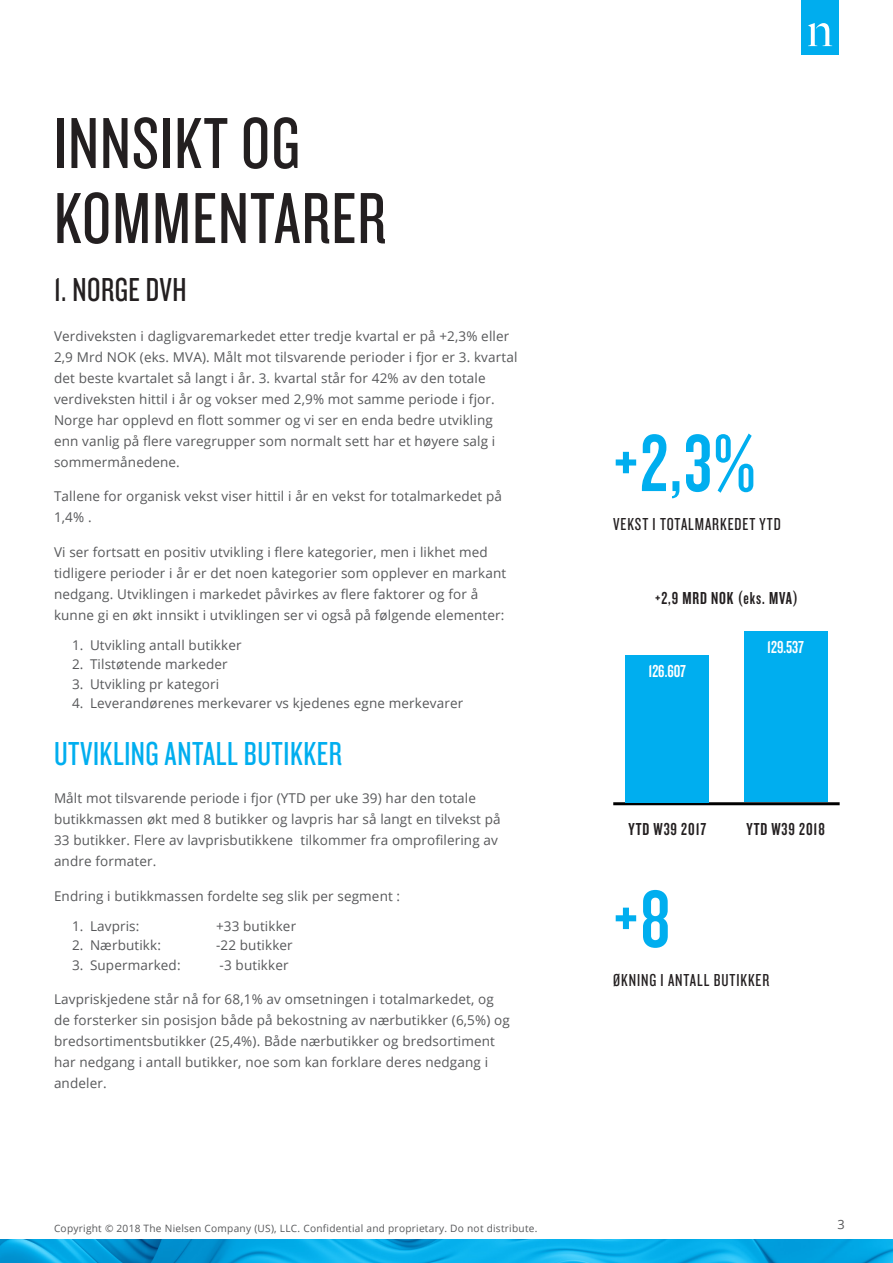
<style>
.page{position:relative;width:893px;height:1263px;background:#fff}
.page>*{position:absolute;margin:0;border:0;box-sizing:border-box;transform-origin:0 0}
.Call-out_Numbers{font:84px "Knockout 48 Featherweight";color:#00aeef}
.H1_-_Headline{font:75px/75px "Knockout 28 Junior Feathrwt";letter-spacing:.015em;color:#231f20}
.H2_-_Subhead_centere{font:34.5px "Knockout 28 Junior Feathrwt";letter-spacing:.015em;color:#00aeef}
.H2_-_Subhead_centere-2{font:34.5px "Knockout 28 Junior Feathrwt";letter-spacing:.015em;color:#231f20}
.Call-out_Caption{font:18px "Knockout 28 Junior Feathrwt";letter-spacing:.05em;color:#231f20}
.Call-out_Caption-2{font:18px "Knockout 48 Featherweight";letter-spacing:.05em;color:#231f20}
.t1{font:18px "Knockout 48 Featherweight";color:#fff}
.Body_copy{font:13.5px/21px "Open Sans";letter-spacing:.01em;color:#57585a}
.t2{font:12.75px "Open Sans";color:#57585a}
.Copyright{font:10.2px "Open Sans";letter-spacing:.025em;color:#57585a}
</style>
<div class="page">
<img style="left:0;top:1239px;width:893px;height:24px">
<div style="left:801px;top:0;width:38px;height:54px;background:#00adee"></div>
<svg style="left:808px;top:23px;width:24px;height:23px"></svg>
<hr style="left:613px;top:802px;width:227px;height:3px;background:#000">
<div style="left:626px;top:655px;width:83px;height:147px;background:#00aeef"></div>
<div style="left:744px;top:631px;width:83px;height:171px;background:#00aeef"></div>
<p class="H1_-_Headline" style="left:54px;top:103px;width:334px">INNSIKT OG<br>KOMMENTARER</p>
<p class="H2_-_Subhead_centere-2" style="left:54px;top:268px;width:134px">1. NORGE DVH</p>
<p class="Body_copy" style="left:54px;top:325px;width:465px">Verdiveksten i dagligvaremarkedet etter tredje kvartal er på +2,3% eller 2,9 Mrd NOK (eks. MVA). Målt mot tilsvarende perioder i fjor er 3. kvartal det beste kvartalet så langt i år. 3. kvartal står for 42% av den totale verdiveksten hittil i år og vokser med 2,9% mot samme periode i fjor.<br>Norge har opplevd en flott sommer og vi ser en enda bedre utvikling enn vanlig på flere varegrupper som normalt sett har et høyere salg i sommermånedene.</p>
<p class="Body_copy" style="left:54px;top:486px;width:450px">Tallene for organisk vekst viser hittil i år en vekst for totalmarkedet på<br>1,4% .</p>
<p class="Body_copy" style="left:54px;top:541px;width:454px">Vi ser fortsatt en positiv utvikling i flere kategorier, men i likhet med tidligere perioder i år er det noen kategorier som opplever en markant nedgang. Utviklingen i markedet påvirkes av flere faktorer og for å kunne gi en økt innsikt i utviklingen ser vi også på følgende elementer:</p>
<p class="Body_copy" style="left:72px;top:634px;width:171px">1. Utvikling antall butikker</p>
<p class="Body_copy" style="left:72px;top:653px;width:157px">2. Tilstøtende markeder</p>
<p class="Body_copy" style="left:72px;top:673px;width:149px">3. Utvikling pr kategori</p>
<p class="Body_copy" style="left:72px;top:692px;width:393px">4. Leverandørenes merkevarer vs kjedenes egne merkevarer</p>
<p class="H2_-_Subhead_centere" style="left:54px;top:732px;width:289px">UTVIKLING ANTALL BUTIKKER</p>
<p class="Body_copy" style="left:54px;top:788px;width:448px">Målt mot tilsvarende periode i fjor (YTD per uke 39) har den totale butikkmassen økt med 8 butikker og lavpris har så langt en tilvekst på 33 butikker. Flere av lavprisbutikkene tilkommer fra omprofilering av andre formater.</p>
<p class="Body_copy" style="left:54px;top:885px;width:348px">Endring i butikkmassen fordelte seg slik per segment :</p>
<p class="Body_copy" style="left:72px;top:915px;width:69px">1. Lavpris:</p>
<p class="Body_copy" style="left:216px;top:915px;width:82px">+33 butikker</p>
<p class="Body_copy" style="left:72px;top:934px;width:90px">2. Nærbutikk:</p>
<p class="Body_copy" style="left:216px;top:934px;width:78px">-22 butikker</p>
<p class="Body_copy" style="left:72px;top:954px;width:110px">3. Supermarked:</p>
<p class="Body_copy" style="left:220px;top:954px;width:70px">-3 butikker</p>
<p class="Body_copy" style="left:54px;top:988px;width:457px">Lavpriskjedene står nå for 68,1% av omsetningen i totalmarkedet, og de forsterker sin posisjon både på bekostning av nærbutikker (6,5%) og bredsortimentsbutikker (25,4%). Både nærbutikker og bredsortiment har nedgang i antall butikker, noe som kan forklare deres nedgang i andeler.</p>
<p class="Call-out_Numbers" style="left:613px;top:412px;width:144px">+2,3%</p>
<p class="Call-out_Caption" style="left:613px;top:513px;width:169px">VEKST I TOTALMARKEDET YTD</p>
<p class="Call-out_Caption-2" style="left:655px;top:587px;width:144px">+2,9 MRD NOK (eks. MVA)</p>
<p class="t1" style="left:648px;top:660px;width:39px">126.607</p>
<p class="t1" style="left:767px;top:636px;width:38px">129.537</p>
<p class="Call-out_Caption-2" style="left:628px;top:818px;width:79px">YTD W39 2017</p>
<p class="Call-out_Caption-2" style="left:746px;top:818px;width:80px">YTD W39 2018</p>
<p class="Call-out_Numbers" style="left:613px;top:868px;width:59px">+8</p>
<p class="Call-out_Caption" style="left:613px;top:969px;width:158px">ØKNING I ANTALL BUTIKKER</p>
<p class="Copyright" style="left:54px;top:1221px;width:485px">Copyright © 2018 The Nielsen Company (US), LLC. Confidential and proprietary. Do not distribute.</p>
<p class="t2" style="left:837px;top:1216px;width:9px">3</p>
</div>
